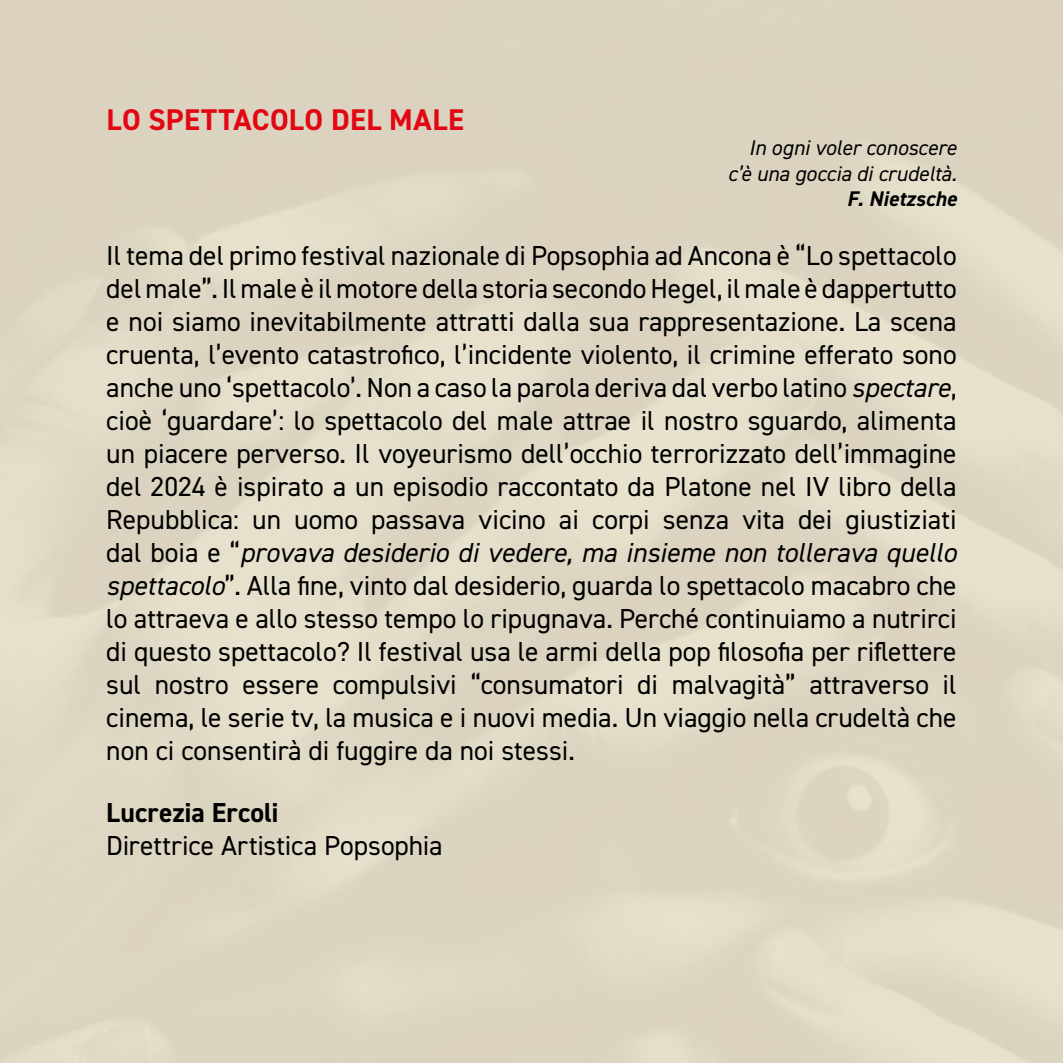
<style>
.page{position:relative;width:1063px;height:1063px;background:#fff}
.page>*{position:absolute;margin:0;border:0;box-sizing:border-box;transform-origin:0 0}
.t1{font:700 30px "DIN2014";letter-spacing:.015em;color:#e30613}
.t2{font:27.5px/33px "DIN2014";color:#000;text-align:justify}
.t3{font:700 27.5px "DIN2014";letter-spacing:.005em;color:#000}
.t4{font:italic 21.25px/25.5px "DIN2014";letter-spacing:.005em;color:#000;text-align:right}
.t5{font:italic 700 21.25px "DIN2014";letter-spacing:.005em;color:#000}
.s1{font-style:italic}
</style>
<div class="page">
<p class="t1" style="left:106px;top:99px;width:359px">LO SPETTACOLO DEL MALE</p>
<p class="t4" style="left:728px;top:135px;width:230px">In ogni voler conoscere c’è una goccia di crudeltà.</p>
<p class="t5" style="left:847px;top:185px;width:111px">F. Nietzsche</p>
<p class="t2" style="left:106px;top:238px;width:852px">Il tema del primo festival nazionale di Popsophia ad Ancona è “Lo spettacolo del male”. Il male è il motore della storia secondo Hegel, il male è dappertutto e noi siamo inevitabilmente attratti dalla sua rappresentazione. La scena cruenta, l’evento catastrofico, l’incidente violento, il crimine efferato sono anche uno ‘spettacolo’. Non a caso la parola deriva dal verbo latino <span class="s1">spectare</span>, cioè ‘guardare’: lo spettacolo del male attrae il nostro sguardo, alimenta un piacere perverso. Il voyeurismo dell’occhio terrorizzato dell’immagine del 2024 è ispirato a un episodio raccontato da Platone nel IV libro della Repubblica: un uomo passava vicino ai corpi senza vita dei giustiziati dal boia e “<span class="s1">provava desiderio di vedere, ma insieme non tollerava quello spettacolo</span>”. Alla fine, vinto dal desiderio, guarda lo spettacolo macabro che lo attraeva e allo stesso tempo lo ripugnava. Perché continuiamo a nutrirci di questo spettacolo? Il festival usa le armi della pop filosofia per riflettere sul nostro essere compulsivi “consumatori di malvagità” attraverso il cinema, le serie tv, la musica e i nuovi media. Un viaggio nella crudeltà che non ci consentirà di fuggire da noi stessi.</p>
<p class="t3" style="left:106px;top:794px;width:174px">Lucrezia Ercoli</p>
<p class="t2" style="left:106px;top:829px;width:338px">Direttrice Artistica Popsophia</p>
</div>
